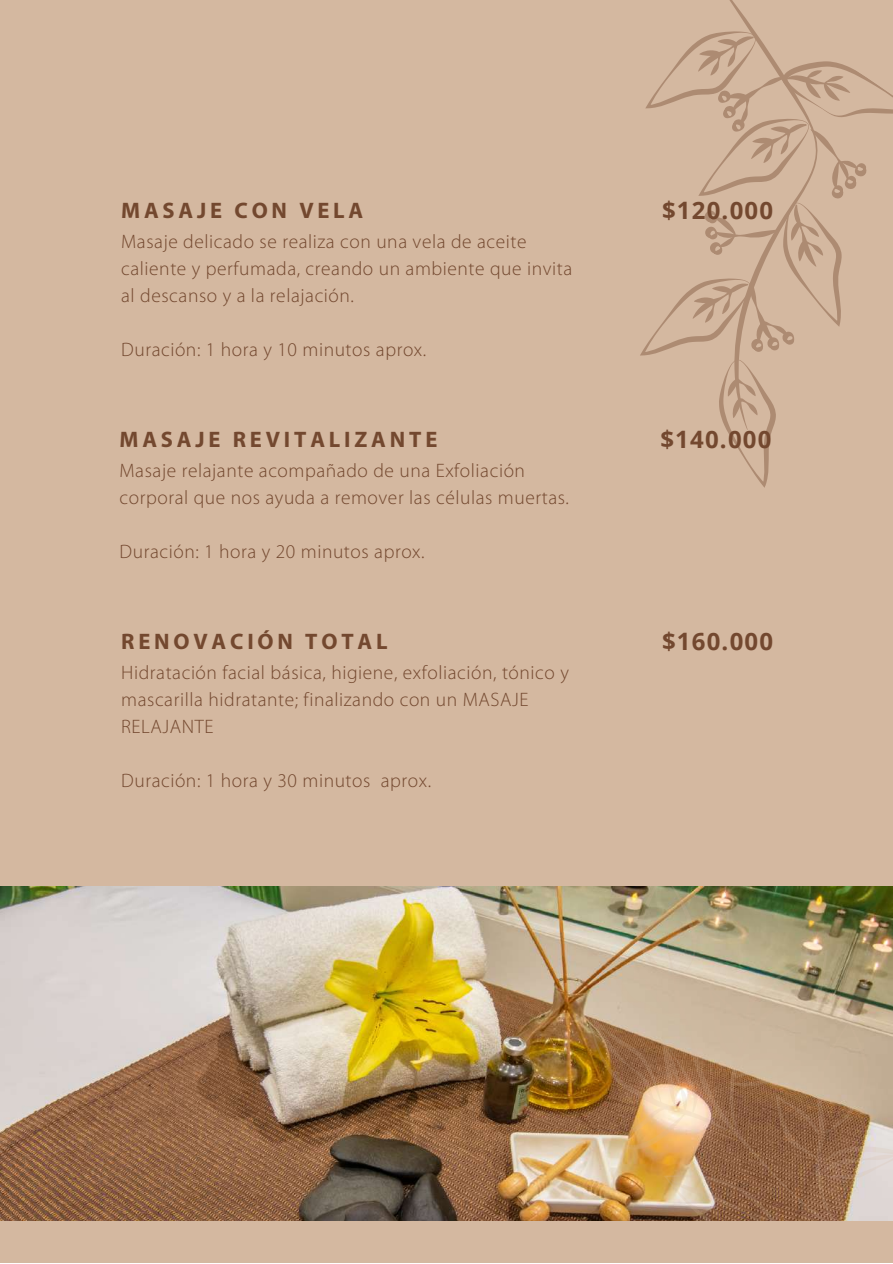
<style>
.page{position:relative;width:893px;height:1264px;background:#fff}
.page>*{position:absolute;margin:0;border:0;box-sizing:border-box;transform-origin:0 0}
.t1{font:700 24px "Open Sans";letter-spacing:.05em;color:#73482f}
.t2{font:700 22.5px "Myriad Pro";letter-spacing:.17em;color:#73482f}
.t3{font:300 19.5px/27px "Myriad Pro";letter-spacing:.03em;color:#73482f}
</style>
<div class="page">
<div style="left:0;top:0;width:892px;height:1262px;background:#d4b8a0"></div>
<img style="left:0;top:886px;width:585px;height:334px">
<svg style="left:640px;top:6px;width:252px;height:482px"></svg>
<img style="left:585px;top:886px;width:307px;height:377px">
<p class="t2" style="left:121px;top:201px;width:244px">MASAJE CON VELA</p>
<p class="t3" style="left:121px;top:230px;width:452px">Masaje delicado se realiza con una vela de aceite caliente y perfumada, creando un ambiente que invita al descanso y a la relajación.</p>
<p class="t3" style="left:121px;top:338px;width:306px">Duración: 1 hora y 10 minutos aprox.</p>
<p class="t2" style="left:119px;top:430px;width:319px">MASAJE REVITALIZANTE</p>
<p class="t3" style="left:119px;top:458px;width:451px">Masaje relajante acompañado de una Exfoliación corporal que nos ayuda a remover las células muertas.</p>
<p class="t3" style="left:119px;top:539px;width:306px">Duración: 1 hora y 20 minutos aprox.</p>
<p class="t2" style="left:121px;top:632px;width:268px">RENOVACIÓN TOTAL</p>
<p class="t3" style="left:121px;top:661px;width:449px">Hidratación facial básica, higiene, exfoliación, tónico y mascarilla hidratante; finalizando con un MASAJE<br>RELAJANTE</p>
<p class="t3" style="left:121px;top:769px;width:311px">Duración: 1 hora y 30 minutos aprox.</p>
<p class="t1" style="left:662px;top:193px;width:113px">$120.000</p>
<p class="t1" style="left:660px;top:422px;width:113px">$140.000</p>
<p class="t1" style="left:662px;top:624px;width:113px">$160.000</p>
</div>
